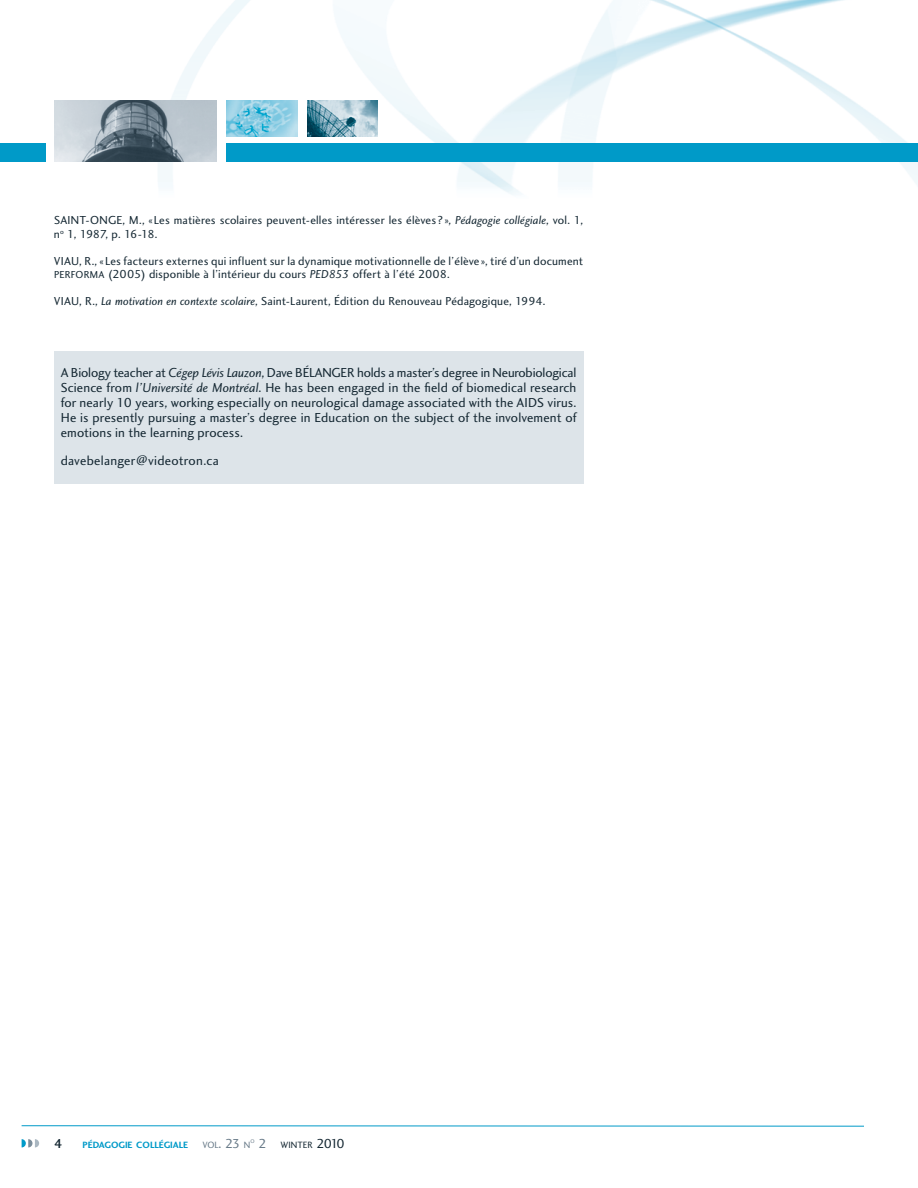
<style>
.page{position:relative;width:918px;height:1188px;background:#fff}
.page>*{position:absolute;margin:0;border:0;box-sizing:border-box;transform-origin:0 0}
.t1{font:13.5px/15px "Charlotte Sans Book Plain";letter-spacing:.01em;color:#142732;text-align:justify}
.t2{font:13.5px "Charlotte Sans Medium Plain";color:#142732}
.t3{font:12px/13.5px "Charlotte Sans Book Plain";letter-spacing:.015em;color:#142732}
.t4{font:9.45px "Charlotte Sans Bold Plain";color:#009ac8}
.t5{font:9.45px "Charlotte Sans Book Plain";color:#142732}
.t6{font:9.45px "Charlotte Sans Book Plain";color:#687a88}
.t7{font:5.55px "Charlotte Sans Book Plain";color:#687a88}
.s1{font-family:"Charlotte Sans Book Italic Plain"}
.s2{font-size:10.5px}
.s3{font-size:13.5px}
.s4{font-size:13.5px;color:#687a88}
</style>
<div class="page">
<img style="left:0;top:0;width:918px;height:195px">
<img style="left:55px;top:101px;width:162px;height:61px">
<img style="left:307px;top:101px;width:71px;height:36px">
<img style="left:227px;top:101px;width:70px;height:36px">
<hr style="left:22px;top:1125px;width:842px;height:2px;background:#009ac8">
<div style="left:227px;top:144px;width:691px;height:18px;background:#009ac8"></div>
<div style="left:0;top:144px;width:46px;height:18px;background:#009ac8"></div>
<svg style="left:22px;top:1139px;width:17px;height:9px"></svg>
<div style="left:54px;top:351px;width:529px;height:132px;background:#dde4e9"></div>
<p class="t3" style="left:54px;top:214px;width:531px">SAINT-ONGE, M., « Les matières scolaires peuvent-elles intéresser les élèves ? », <span class="s1">Pédagogie collégiale</span>, vol. 1, n<sup>o</sup> 1, 1987, p. 16-18.</p>
<p class="t3" style="left:54px;top:255px;width:531px">VIAU, R., « Les facteurs externes qui influent sur la dynamique motivationnelle de l’élève », tiré d’un document<br><span class="s2">PERFORMA</span> (2005) disponible à l’intérieur du cours <span class="s1">PED853</span> offert à l’été 2008.</p>
<p class="t3" style="left:54px;top:295px;width:493px">VIAU, R., <span class="s1">La motivation en contexte scolaire</span>, Saint-Laurent, Édition du Renouveau Pédagogique, 1994.</p>
<p class="t1" style="left:61px;top:366px;width:517px">A Biology teacher at <span class="s1">Cégep Lévis Lauzon</span>, Dave BÉLANGER holds a master’s degree in Neurobiological Science from <span class="s1">l’Université de Montréal</span>. He has been engaged in the field of biomedical research for nearly 10 years, working especially on neurological damage associated with the AIDS virus.<br>He is presently pursuing a master’s degree in Education on the subject of the involvement of emotions in the learning process.</p>
<p class="t1" style="left:61px;top:455px;width:160px">davebelanger@videotron.ca</p>
<p class="t2" style="left:54px;top:1138px;width:10px">4</p>
<p class="t4" style="left:82px;top:1141px;width:107px">PÉDAGOGIE COLLÉGIALE</p>
<p class="t6" style="left:202px;top:1141px;width:49px">VOL<span class="s3">. 23</span> N</p>
<p class="t7" style="left:250px;top:1139px;width:6px">O</p>
<p class="t5" style="left:258px;top:1141px;width:88px"><span class="s4">2</span> WINTER <span class="s3">2010</span></p>
</div>
